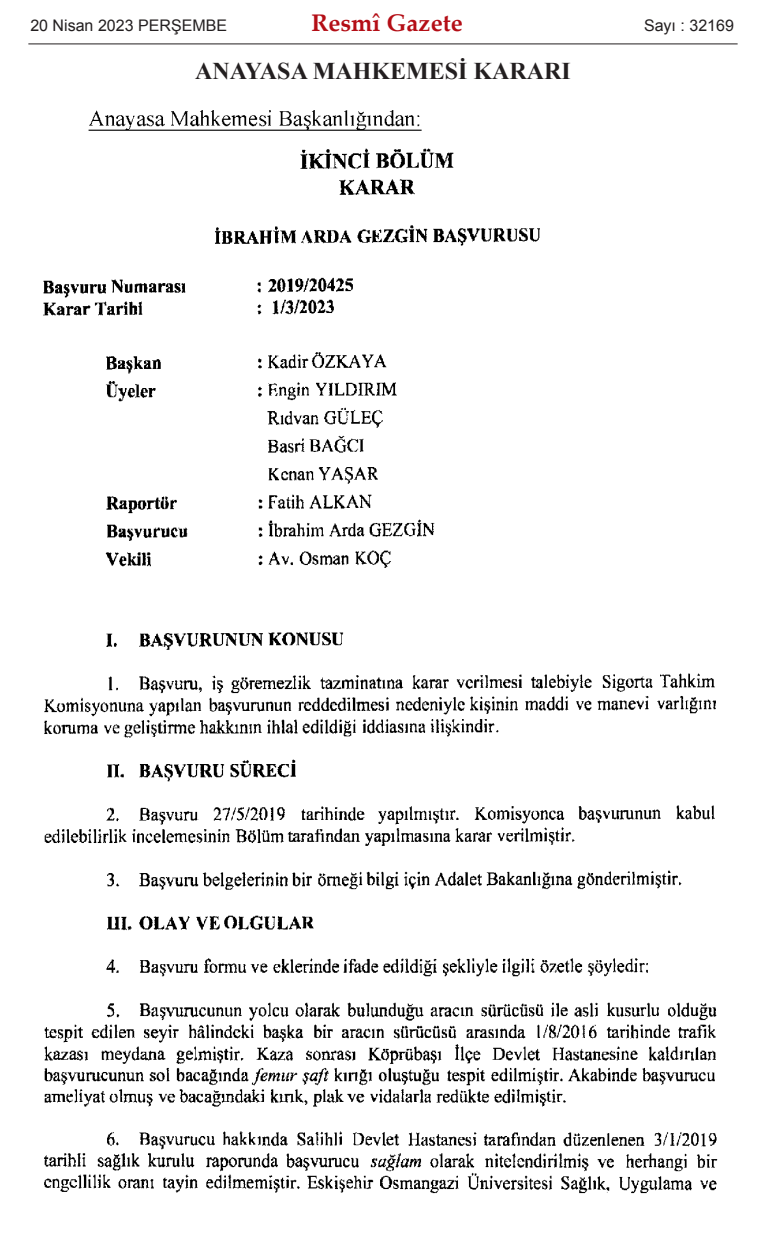
<style>
.page{position:relative;width:766px;height:1248px;background:#fff}
.page>*{position:absolute;margin:0;border:0;box-sizing:border-box;transform-origin:0 0}
.t1{font:700 24px "Times New Roman";color:#231f20}
.t2{font:700 24px "Palatino Linotype";color:#b40e16}
.t3{font:16px "Arial";color:#231f20}
</style>
<div class="page">
<img style="left:43px;top:110px;width:675px;height:1084px">
<hr style="left:28px;top:44px;width:709px;height:1px;background:#231f20">
<p class="t3" style="left:30px;top:16px;width:198px">20 Nisan 2023 PERŞEMBE</p>
<h1 class="t2" style="left:311px;top:13px;width:153px">Resmî Gazete</h1>
<p class="t3" style="left:643px;top:16px;width:91px">Sayı : 32169</p>
<h1 class="t1" style="left:195px;top:57px;width:377px">ANAYASA MAHKEMESİ KARARI</h1>
</div>
